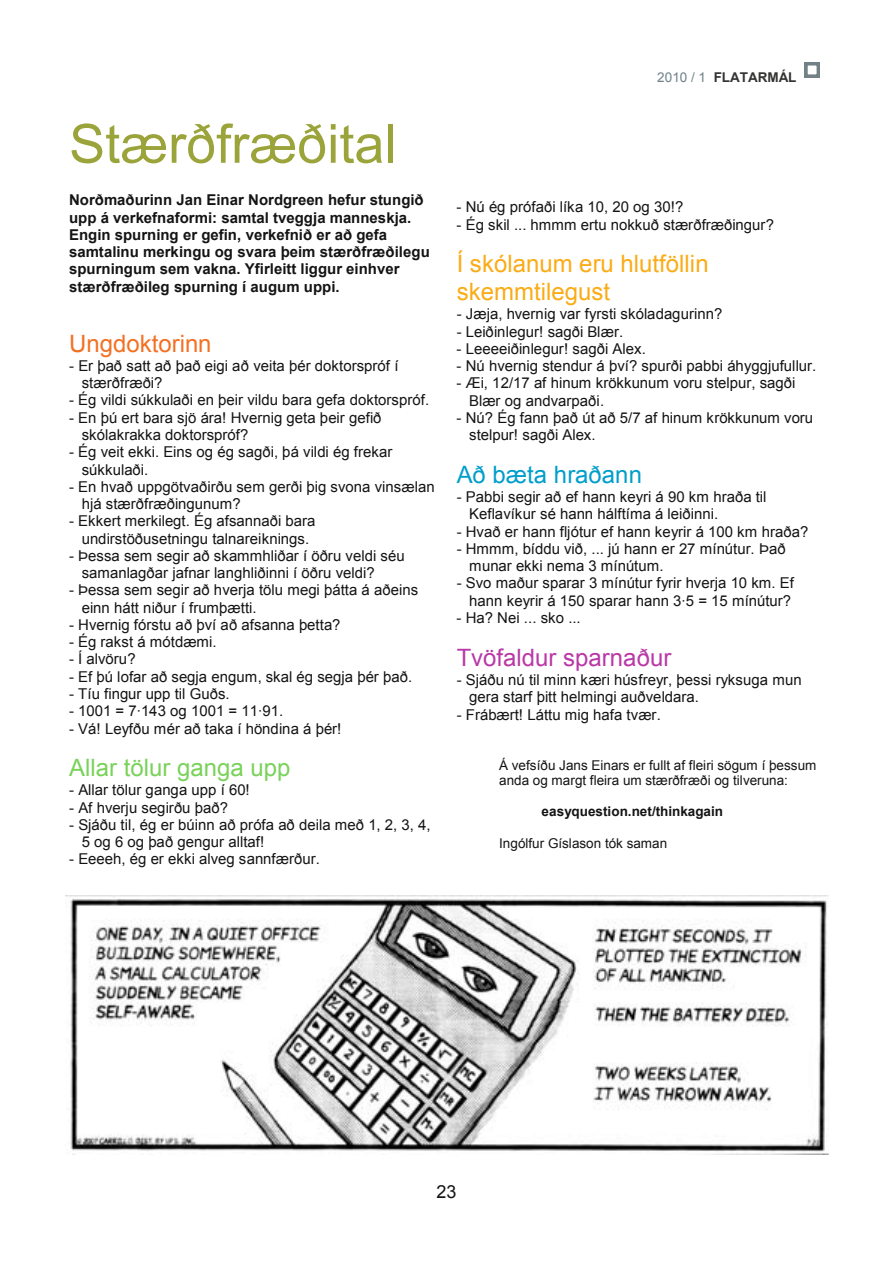
<style>
.page{position:relative;width:893px;height:1263px;background:#fff}
.page>*{position:absolute;margin:0;border:0;box-sizing:border-box;transform-origin:0 0}
.t1{font:54px "Arial";color:#9ba43b}
.t2{font:24px/27.6px "Arial";color:#faac16}
.t3{font:24px "Arial";color:#79d259}
.t4{font:24px "Arial";color:#b938a7}
.t5{font:24px "Arial";color:#009ecb}
.t6{font:24px "Arial";color:#f37023}
.t7{font:18px "Arial";color:#131413}
.t8{font:15px/17.2px "Arial";color:#131413}
.t9{font:700 15px/17.2px "Arial";color:#131413}
.t10{font:13.5px/15.5px "Arial";letter-spacing:.005em;color:#131413}
.t11{font:700 13.5px "Arial";color:#131413}
.t12{font:700 13.5px "Arial";letter-spacing:-.005em;color:#353433}
.s1{font-weight:400;color:#718186}
</style>
<div class="page">
<svg style="left:805px;top:63px;width:15px;height:14px"></svg>
<img style="left:65px;top:895px;width:763px;height:260px">
<h1 class="t1" style="left:69px;top:108px;width:329px">Stærðfræðital</h1>
<p class="t9" style="left:69px;top:192px;width:362px">Norðmaðurinn Jan Einar Nordgreen hefur stungið upp á verkefnaformi: samtal tveggja manneskja.<br>Engin spurning er gefin, verkefnið er að gefa samtalinu merkingu og svara þeim stærðfræðilegu spurningum sem vakna. Yfirleitt liggur einhver stærðfræðileg spurning í augum uppi.</p>
<h2 class="t6" style="left:69px;top:327px;width:144px">Ungdoktorinn</h2>
<p class="t8" style="left:82px;top:357px;width:318px;text-indent:-13px">- Er það satt að það eigi að veita þér doktorspróf í stærðfræði?</p>
<p class="t8" style="left:69px;top:392px;width:362px">- Ég vildi súkkulaði en þeir vildu bara gefa doktorspróf.</p>
<p class="t8" style="left:82px;top:409px;width:301px;text-indent:-13px">- En þú ert bara sjö ára! Hvernig geta þeir gefið skólakrakka doktorspróf?</p>
<p class="t8" style="left:82px;top:444px;width:312px;text-indent:-13px">- Ég veit ekki. Eins og ég sagði, þá vildi ég frekar súkkulaði.</p>
<p class="t8" style="left:82px;top:478px;width:354px;text-indent:-13px">- En hvað uppgötvaðirðu sem gerði þig svona vinsælan hjá stærðfræðingunum?</p>
<p class="t8" style="left:69px;top:513px;width:248px;text-align:center">- Ekkert merkilegt. Ég afsannaði bara undirstöðusetningu talnareiknings.</p>
<p class="t8" style="left:82px;top:547px;width:325px;text-indent:-13px">- Þessa sem segir að skammhliðar í öðru veldi séu samanlagðar jafnar langhliðinni í öðru veldi?</p>
<p class="t8" style="left:82px;top:582px;width:338px;text-indent:-13px">- Þessa sem segir að hverja tölu megi þátta á aðeins einn hátt niður í frumþætti.</p>
<p class="t8" style="left:69px;top:616px;width:273px">- Hvernig fórstu að því að afsanna þetta?</p>
<p class="t8" style="left:69px;top:633px;width:149px">- Ég rakst á mótdæmi.</p>
<p class="t8" style="left:69px;top:651px;width:68px">- Í alvöru?</p>
<p class="t8" style="left:69px;top:668px;width:345px">- Ef þú lofar að segja engum, skal ég segja þér það.</p>
<p class="t8" style="left:69px;top:685px;width:162px">- Tíu fingur upp til Guðs.</p>
<p class="t8" style="left:69px;top:702px;width:216px">- 1001 = 7·143 og 1001 = 11·91.</p>
<p class="t8" style="left:69px;top:720px;width:274px">- Vá! Leyfðu mér að taka í höndina á þér!</p>
<h2 class="t3" style="left:69px;top:752px;width:223px">Allar tölur ganga upp</h2>
<p class="t8" style="left:69px;top:782px;width:182px">- Allar tölur ganga upp í 60!</p>
<p class="t8" style="left:69px;top:799px;width:160px">- Af hverju segirðu það?</p>
<p class="t8" style="left:82px;top:816px;width:350px;text-indent:-13px">- Sjáðu til, ég er búinn að prófa að deila með 1, 2, 3, 4,<br>5 og 6 og það gengur alltaf!</p>
<p class="t8" style="left:69px;top:851px;width:252px">- Eeeeh, ég er ekki alveg sannfærður.</p>
<p class="t12" style="left:657px;top:68px;width:141px"><span class="s1">2010 / 1</span> FLATARMÁL</p>
<p class="t8" style="left:457px;top:199px;width:228px">- Nú ég prófaði líka 10, 20 og 30!?</p>
<p class="t8" style="left:457px;top:216px;width:319px">- Ég skil ... hmmm ertu nokkuð stærðfræðingur?</p>
<h2 class="t2" style="left:457px;top:250px;width:253px">Í skólanum eru hlutföllin skemmtilegust</h2>
<p class="t8" style="left:457px;top:305px;width:267px">- Jæja, hvernig var fyrsti skóladagurinn?</p>
<p class="t8" style="left:457px;top:323px;width:168px">- Leiðinlegur! sagði Blær.</p>
<p class="t8" style="left:457px;top:340px;width:191px">- Leeeeiðinlegur! sagði Alex.</p>
<p class="t8" style="left:457px;top:357px;width:361px">- Nú hvernig stendur á því? spurði pabbi áhyggjufullur.</p>
<p class="t8" style="left:469px;top:375px;width:328px;text-indent:-13px">- Æi, 12/17 af hinum krökkunum voru stelpur, sagði<br>Blær og andvarpaði.</p>
<p class="t8" style="left:469px;top:409px;width:346px;text-indent:-13px">- Nú? Ég fann það út að 5/7 af hinum krökkunum voru stelpur! sagði Alex.</p>
<h2 class="t5" style="left:457px;top:459px;width:187px">Að bæta hraðann</h2>
<p class="t8" style="left:469px;top:488px;width:299px;text-indent:-13px">- Pabbi segir að ef hann keyri á 90 km hraða til<br>Keflavíkur sé hann hálftíma á leiðinni.</p>
<p class="t8" style="left:457px;top:523px;width:353px">- Hvað er hann fljótur ef hann keyrir á 100 km hraða?</p>
<p class="t8" style="left:469px;top:540px;width:318px;text-indent:-13px">- Hmmm, bíddu við, ... jú hann er 27 mínútur. Það munar ekki nema 3 mínútum.</p>
<p class="t8" style="left:457px;top:575px;width:339px;text-align:right">- Svo maður sparar 3 mínútur fyrir hverja 10 km. Ef hann keyrir á 150 sparar hann 3·5 = 15 mínútur?</p>
<p class="t8" style="left:457px;top:609px;width:126px">- Ha? Nei ... sko ...</p>
<h2 class="t4" style="left:457px;top:641px;width:216px">Tvöfaldur sparnaður</h2>
<p class="t8" style="left:469px;top:671px;width:334px;text-indent:-13px">- Sjáðu nú til minn kæri húsfreyr, þessi ryksuga mun gera starf þitt helmingi auðveldara.</p>
<p class="t8" style="left:457px;top:706px;width:206px">- Frábært! Láttu mig hafa tvær.</p>
<p class="t10" style="left:499px;top:758px;width:319px">Á vefsíðu Jans Einars er fullt af fleiri sögum í þessum anda og margt fleira um stærðfræði og tilveruna:</p>
<p class="t11" style="left:542px;top:803px;width:183px">easyquestion.net/thinkagain</p>
<p class="t10" style="left:499px;top:835px;width:170px">Ingólfur Gíslason tók saman</p>
<p class="t7" style="left:436px;top:1179px;width:22px">23</p>
</div>
